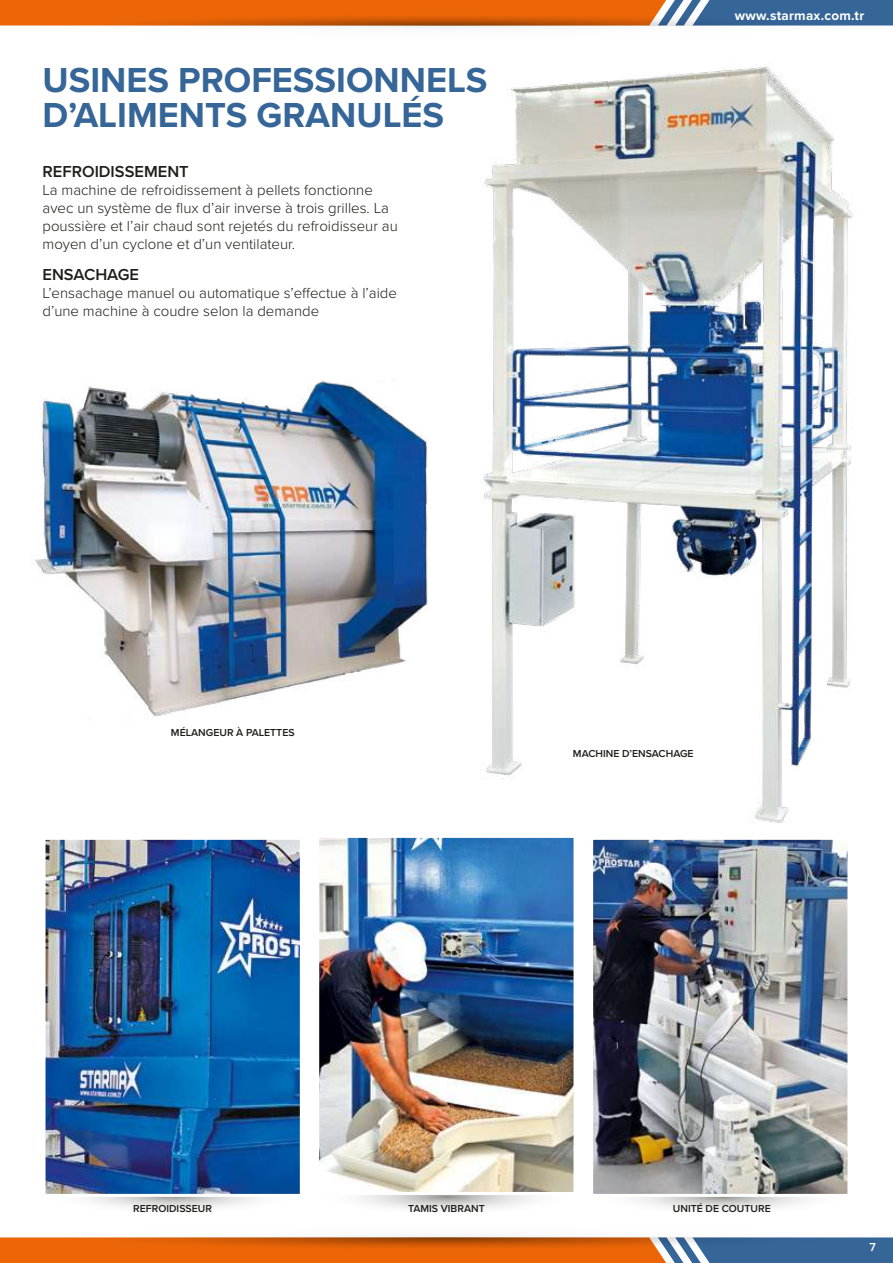
<style>
.page{position:relative;width:893px;height:1263px;background:#fff}
.page>*{position:absolute;margin:0;border:0;box-sizing:border-box;transform-origin:0 0}
.t1{font:700 36px/34.5px "Proxima Nova";color:#366598}
.t2{font:600 16.5px "Proxima Nova";color:#1d1d1b}
.t3{font:300 15px/18px "Proxima Nova";color:#1d1d1b}
.t4{font:700 13.5px "Proxima Nova";letter-spacing:.02em;color:#fff}
.t5{font:600 12px "Proxima Nova";color:#fff}
.t6{font:600 10.5px "Proxima Nova";color:#1d1d1b}
</style>
<div class="page">
<svg style="left:0;top:1237px;width:893px;height:26px;background:#ba6730"></svg>
<hr style="left:80px;top:1237px;width:732px;height:1px;background:#fff">
<svg style="left:0;top:0;width:893px;height:26px;background:#bc6933"></svg>
<svg style="left:87px;top:1197px;width:172px;height:12px"></svg>
<svg style="left:636px;top:1197px;width:173px;height:13px"></svg>
<svg style="left:360px;top:1195px;width:173px;height:15px"></svg>
<img style="left:594px;top:844px;width:252px;height:349px">
<div style="left:590px;top:837px;width:260px;height:360px;border:3px solid #fff"></div>
<img style="left:47px;top:841px;width:252px;height:352px">
<div style="left:43px;top:837px;width:260px;height:360px;border:3px solid #fff"></div>
<img style="left:320px;top:839px;width:252px;height:352px">
<div style="left:316px;top:835px;width:260px;height:360px;border:3px solid #fff"></div>
<img style="left:464px;top:63px;width:390px;height:781px">
<img style="left:35px;top:379px;width:393px;height:338px">
<h1 class="t1" style="left:43px;top:62px;width:446px">USINES PROFESSIONNELS<br>D’ALIMENTS GRANULÉS</h1>
<p class="t2" style="left:43px;top:159px;width:148px">REFROIDISSEMENT</p>
<p class="t3" style="left:43px;top:180px;width:357px">La machine de refroidissement à pellets fonctionne avec un système de flux d’air inverse à trois grilles. La poussière et l’air chaud sont rejetés du refroidisseur au moyen d’un cyclone et d’un ventilateur.</p>
<p class="t2" style="left:43px;top:262px;width:98px">ENSACHAGE</p>
<p class="t3" style="left:43px;top:283px;width:356px">L’ensachage manuel ou automatique s’effectue à l’aide d’une machine à coudre selon la demande</p>
<p class="t4" style="left:735px;top:8px;width:131px">www.starmax.com.tr</p>
<p class="t6" style="left:171px;top:724px;width:125px">MÉLANGEUR À PALETTES</p>
<p class="t6" style="left:573px;top:745px;width:122px">MACHINE D’ENSACHAGE</p>
<p class="t6" style="left:133px;top:1200px;width:80px">REFROIDISSEUR</p>
<p class="t6" style="left:408px;top:1200px;width:78px">TAMIS VIBRANT</p>
<p class="t6" style="left:673px;top:1200px;width:99px">UNITÉ DE COUTURE</p>
<p class="t5" style="left:870px;top:1238px;width:8px">7</p>
</div>
